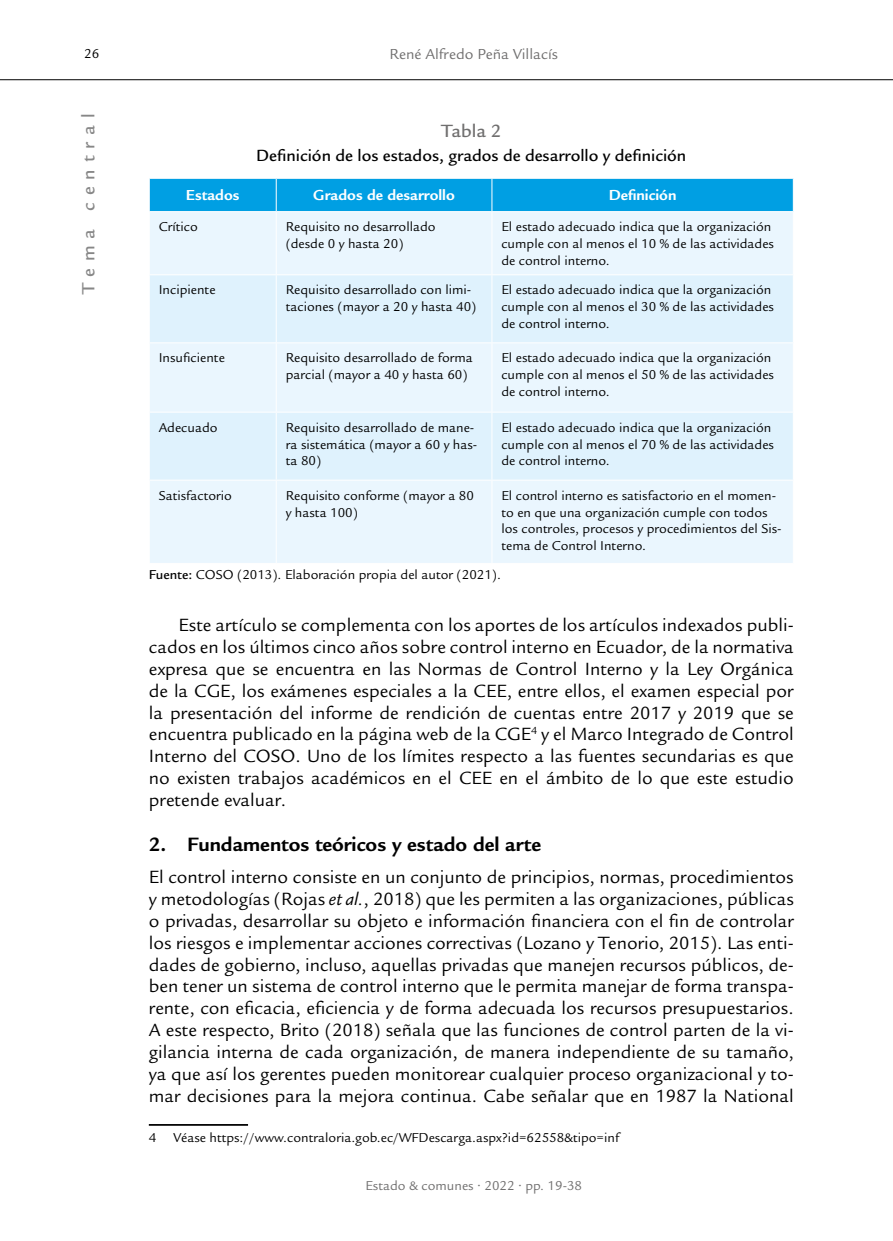
<style>
.page{position:relative;width:893px;height:1241px;background:#fff}
.page>*{position:absolute;margin:0;border:0;box-sizing:border-box;transform-origin:0 0}
.t1{font:700 21px "Legacy Sans Std";color:#000}
.t2{font:19.25px/21.9px "Legacy Sans Std";color:#000;text-align:justify}
.t3{font:500 19.25px "Legacy Sans Std";letter-spacing:.36em;color:#878787}
.t4{font:500 19.25px "Legacy Sans Std";color:#706f6f}
.t5{font:500 17.5px "Legacy Sans Std";color:#000}
.t6{font:700 15.75px "Legacy Sans Std";color:#fff}
.t7{font:15.75px "Legacy Sans Std";color:#706f6f}
.t8{font:14px/16.8px "Legacy Sans Std";color:#000}
.t9{font:14px "Legacy Sans Std";color:#706f6f}
.s1{font-weight:500}
.s2{font-style:italic}
</style>
<div class="page">
<hr style="left:0;top:79px;width:893px;height:1px;background:#000">
<div style="left:150px;top:179px;width:643px;height:32px;background:#009fe3"></div>
<div style="left:150px;top:212px;width:643px;height:351px;background:#eaf6fe"></div>
<svg style="left:150px;top:275px;width:643px;height:204px;background:#e2f3fd"></svg>
<hr style="left:276px;top:179px;width:1px;height:32px;background:#fff">
<hr style="left:491px;top:179px;width:1px;height:32px;background:#fff">
<hr style="left:276px;top:212px;width:1px;height:62px;background:#fff">
<hr style="left:491px;top:212px;width:1px;height:62px;background:#fff">
<hr style="left:149px;top:274px;width:127px;height:1px;background:#fff">
<hr style="left:276px;top:274px;width:216px;height:1px;background:#fff">
<hr style="left:276px;top:275px;width:1px;height:67px;background:#fff">
<hr style="left:492px;top:274px;width:302px;height:1px;background:#fff">
<hr style="left:491px;top:275px;width:1px;height:67px;background:#fff">
<hr style="left:149px;top:342px;width:127px;height:1px;background:#fff">
<hr style="left:276px;top:342px;width:216px;height:1px;background:#fff">
<hr style="left:276px;top:343px;width:1px;height:68px;background:#fff">
<hr style="left:492px;top:342px;width:302px;height:1px;background:#fff">
<hr style="left:491px;top:343px;width:1px;height:68px;background:#fff">
<hr style="left:149px;top:411px;width:127px;height:1px;background:#fff">
<hr style="left:276px;top:411px;width:216px;height:1px;background:#fff">
<hr style="left:276px;top:412px;width:1px;height:67px;background:#fff">
<hr style="left:492px;top:411px;width:302px;height:1px;background:#fff">
<hr style="left:491px;top:412px;width:1px;height:67px;background:#fff">
<hr style="left:149px;top:479px;width:127px;height:1px;background:#fff">
<hr style="left:276px;top:479px;width:216px;height:1px;background:#fff">
<hr style="left:276px;top:480px;width:1px;height:83px;background:#fff">
<hr style="left:492px;top:479px;width:302px;height:1px;background:#fff">
<hr style="left:491px;top:480px;width:1px;height:83px;background:#fff">
<hr style="left:149px;top:1123px;width:99px;height:2px;background:#000">
<p class="t8" style="left:84px;top:45px;width:17px">26</p>
<p class="t7" style="left:390px;top:45px;width:170px">René Alfredo Peña Villacís</p>
<p class="t3" style="left:77px;top:294px;width:182px;rotate:-90deg">Tema central</p>
<p class="t4" style="left:441px;top:120px;width:61px">Tabla 2</p>
<p class="t5" style="left:256px;top:145px;width:432px">Definición de los estados, grados de desarrollo y definición</p>
<p class="t6" style="left:186px;top:186px;width:55px">Estados</p>
<p class="t6" style="left:313px;top:186px;width:143px">Grados de desarrollo</p>
<p class="t6" style="left:609px;top:186px;width:69px">Definición</p>
<p class="t8" style="left:159px;top:218px;width:41px">Crítico</p>
<p class="t8" style="left:286px;top:218px;width:151px">Requisito no desarrollado (desde 0 y hasta 20)</p>
<p class="t8" style="left:501px;top:218px;width:274px">El estado adecuado indica que la organización cumple con al menos el 10 % de las actividades de control interno.</p>
<p class="t8" style="left:159px;top:282px;width:58px">Incipiente</p>
<p class="t8" style="left:286px;top:282px;width:192px">Requisito desarrollado con limi&shy;taciones (mayor a 20 y hasta 40)</p>
<p class="t8" style="left:501px;top:282px;width:274px">El estado adecuado indica que la organización cumple con al menos el 30 % de las actividades de control interno.</p>
<p class="t8" style="left:159px;top:350px;width:68px">Insuficiente</p>
<p class="t8" style="left:286px;top:350px;width:189px">Requisito desarrollado de forma parcial (mayor a 40 y hasta 60)</p>
<p class="t8" style="left:501px;top:350px;width:274px">El estado adecuado indica que la organización cumple con al menos el 50 % de las actividades de control interno.</p>
<p class="t8" style="left:159px;top:419px;width:60px">Adecuado</p>
<p class="t8" style="left:286px;top:419px;width:193px">Requisito desarrollado de mane&shy;ra sistemática (mayor a 60 y has&shy;ta 80)</p>
<p class="t8" style="left:501px;top:419px;width:274px">El estado adecuado indica que la organización cumple con al menos el 70 % de las actividades de control interno.</p>
<p class="t8" style="left:159px;top:487px;width:75px">Satisfactorio</p>
<p class="t8" style="left:286px;top:487px;width:190px">Requisito conforme (mayor a 80 y hasta 100)</p>
<p class="t8" style="left:501px;top:487px;width:282px">El control interno es satisfactorio en el momen&shy;to en que una organización cumple con todos los controles, procesos y procedimientos del Sis&shy;tema de Control Interno.</p>
<p class="t8" style="left:149px;top:566px;width:354px"><span class="s1">Fuente:</span> COSO (2013). Elaboración propia del autor (2021).</p>
<p class="t2" style="left:149px;top:614px;width:646px;text-indent:30px">Este artículo se complementa con los aportes de los artículos indexados publi&shy;cados en los últimos cinco años sobre control interno en Ecuador, de la normativa expresa que se encuentra en las Normas de Control Interno y la Ley Orgánica de la CGE, los exámenes especiales a la CEE, entre ellos, el examen especial por la presentación del informe de rendición de cuentas entre 2017 y 2019 que se encuentra publicado en la página web de la CGE<sup>4</sup> y el Marco Integrado de Control Interno del COSO. Uno de los límites respecto a las fuentes secundarias es que no existen trabajos académicos en el CEE en el ámbito de lo que este estudio pretende evaluar.</p>
<p class="t1" style="left:149px;top:832px;width:394px">2. Fundamentos teóricos y estado del arte</p>
<p class="t2" style="left:149px;top:866px;width:646px">El control interno consiste en un conjunto de principios, normas, procedimientos y metodologías (Rojas <span class="s2">et al.</span>, 2018) que les permiten a las organizaciones, públicas o privadas, desarrollar su objeto e información financiera con el fin de controlar los riesgos e implementar acciones correctivas (Lozano y Tenorio, 2015). Las enti&shy;dades de gobierno, incluso, aquellas privadas que manejen recursos públicos, de&shy;ben tener un sistema de control interno que le permita manejar de forma transpa&shy;rente, con eficacia, eficiencia y de forma adecuada los recursos presupuestarios.<br>A este respecto, Brito (2018) señala que las funciones de control parten de la vi&shy;gilancia interna de cada organización, de manera independiente de su tamaño, ya que así los gerentes pueden monitorear cualquier proceso organizacional y to&shy;mar decisiones para la mejora continua. Cabe señalar que en 1987 la National</p>
<p class="t8" style="left:149px;top:1128px;width:472px">4 Véase https://www.contraloria.gob.ec/WFDescarga.aspx?id=62558&amp;tipo=inf</p>
<p class="t9" style="left:365px;top:1177px;width:218px">Estado &amp; comunes • 2022 • pp. 19-38</p>
</div>
